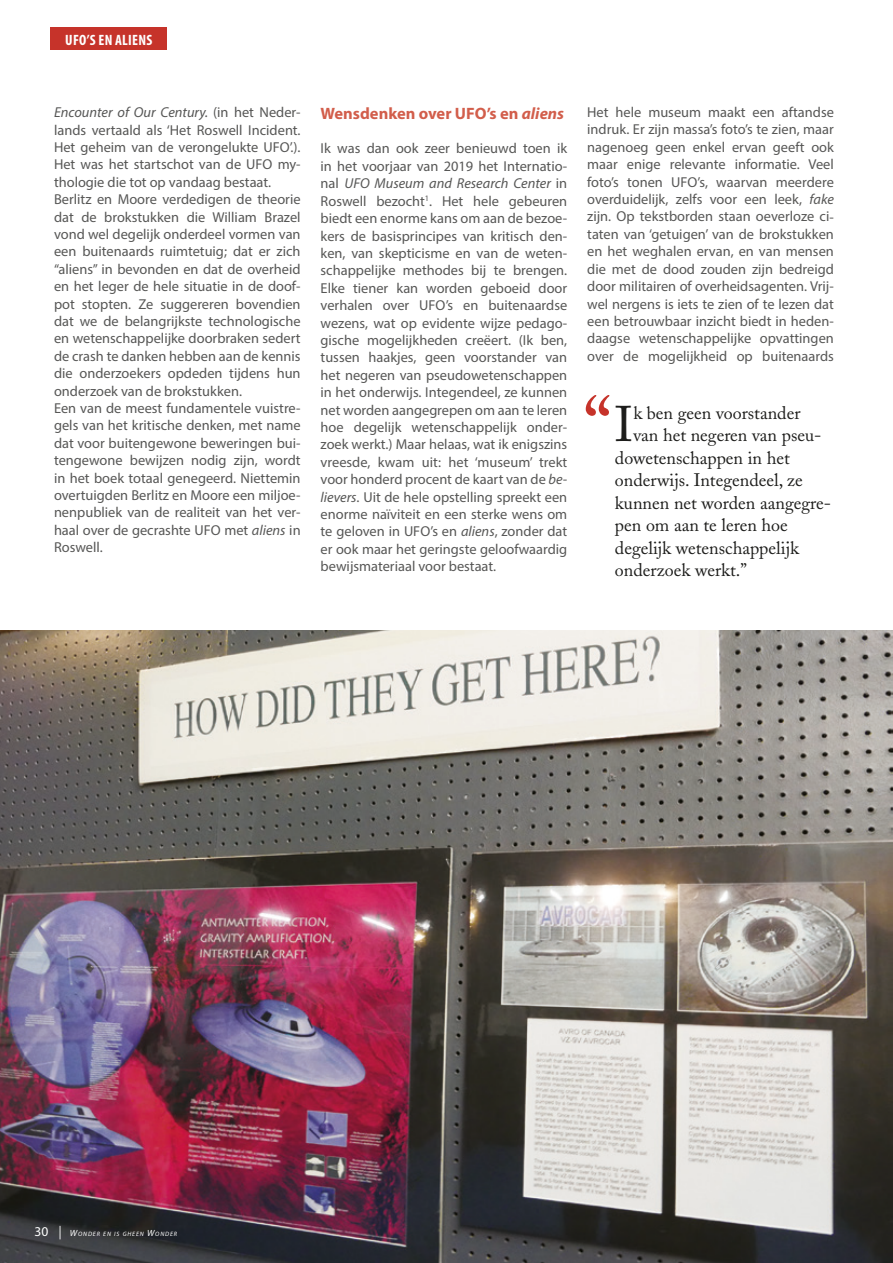
<style>
.page{position:relative;width:893px;height:1263px;background:#fff}
.page>*{position:absolute;margin:0;border:0;box-sizing:border-box;transform-origin:0 0}
.t1{font:79.35px "Adobe Caslon";color:#c6332a}
.t2{font:49.65px "Adobe Caslon";color:#1d1d1b}
.t3{font:18px "Adobe Caslon";color:#1d1d1b}
.t4{font:700 16.5px "Myriad Pro";color:#d25e4b}
.t5{font:700 condensed 15px "Myriad Pro";letter-spacing:.02em;color:#fff}
.t6{font:14.4px/17.4px "Myriad Pro";color:#575756;text-align:justify}
.t7{font:italic 6.3px "Myriad Pro";letter-spacing:.13em;color:#fff}
.s1{font-style:italic}
.s2{font-style:normal;font-size:13.5px}
.s3{font-size:13.5px}
.s4{font-size:9px}
</style>
<div class="page">
<img style="left:0;top:631px;width:893px;height:632px">
<div style="left:51px;top:28px;width:116px;height:22px;background:#c6332a"></div>
<p class="t5" style="left:65px;top:30px;width:89px">UFO’S EN ALIENS</p>
<p class="t6" style="left:54px;top:103px;width:248px;text-align:left"><span class="s1">Encounter of Our Century.</span> (in het Neder&shy;lands vertaald als ‘Het Roswell Incident.<br>Het geheim van de verongelukte UFO’.).<br>Het was het startschot van de UFO my&shy;thologie die tot op vandaag bestaat.<br>Berlitz en Moore verdedigen de theorie dat de brokstukken die William Brazel vond wel degelijk onderdeel vormen van een buitenaards ruimtetuig; dat er zich “aliens” in bevonden en dat de overheid en het leger de hele situatie in de doof&shy;pot stopten. Ze suggereren bovendien dat we de belangrijkste technologische en wetenschappelijke doorbraken sedert de crash te danken hebben aan de kennis die onderzoekers opdeden tijdens hun onderzoek van de brokstukken.<br>Een van de meest fundamentele vuistre&shy;gels van het kritische denken, met name dat voor buitengewone beweringen bui&shy;tengewone bewijzen nodig zijn, wordt in het boek totaal genegeerd. Niettemin overtuigden Berlitz en Moore een miljoe&shy;nenpubliek van de realiteit van het ver&shy;haal over de gecrashte UFO met <span class="s1">aliens</span> in Roswell.</p>
<p class="t4" style="left:321px;top:102px;width:245px">Wensdenken over UFO’s en <span class="s1">aliens</span></p>
<p class="t6" style="left:321px;top:140px;width:248px">Ik was dan ook zeer benieuwd toen ik in het voorjaar van 2019 het Internatio&shy;nal <span class="s1">UFO Museum and Research Center</span> in Roswell bezocht<sup>1</sup>. Het hele gebeuren biedt een enorme kans om aan de bezoe&shy;kers de basisprincipes van kritisch den&shy;ken, van skepticisme en van de weten&shy;schappelijke methodes bij te brengen.<br>Elke tiener kan worden geboeid door verhalen over UFO’s en buitenaardse wezens, wat op evidente wijze pedago&shy;gische mogelijkheden creëert. (Ik ben, tussen haakjes, geen voorstander van het negeren van pseudowetenschappen in het onderwijs. Integendeel, ze kunnen net worden aangegrepen om aan te leren hoe degelijk wetenschappelijk onder&shy;zoek werkt.) Maar helaas, wat ik enigszins vreesde, kwam uit: het ‘museum’ trekt voor honderd procent de kaart van de <span class="s1">be&shy;lievers</span>. Uit de hele opstelling spreekt een enorme naïviteit en een sterke wens om te geloven in UFO’s en <span class="s1">aliens</span>, zonder dat er ook maar het geringste geloofwaardig bewijsmateriaal voor bestaat.</p>
<p class="t6" style="left:587px;top:103px;width:248px">Het hele museum maakt een aftandse indruk. Er zijn massa’s foto’s te zien, maar nagenoeg geen enkel ervan geeft ook maar enige relevante informatie. Veel foto’s tonen UFO’s, waarvan meerdere overduidelijk, zelfs voor een leek, <span class="s1">fake </span>zijn. Op tekstborden staan oeverloze ci&shy;taten van ‘getuigen’ van de brokstukken en het weghalen ervan, en van mensen die met de dood zouden zijn bedreigd door militairen of overheidsagenten. Vrij&shy;wel nergens is iets te zien of te lezen dat een betrouwbaar inzicht biedt in heden&shy;daagse wetenschappelijke opvattingen over de mogelijkheid op buitenaards</p>
<h1 class="t1" style="left:583px;top:379px;width:30px">“</h1>
<h2 class="t2" style="left:615px;top:395px;width:20px">I</h2>
<p class="t3" style="left:633px;top:402px;width:169px">k ben geen voorstander</p>
<p class="t3" style="left:633px;top:424px;width:190px">van het negeren van pseu-</p>
<p class="t3" style="left:615px;top:447px;width:176px">dowetenschappen in het</p>
<p class="t3" style="left:615px;top:469px;width:189px">onderwijs. Integendeel, ze</p>
<p class="t3" style="left:615px;top:492px;width:218px">kunnen net worden aangegre-</p>
<p class="t3" style="left:615px;top:514px;width:174px">pen om aan te leren hoe</p>
<p class="t3" style="left:615px;top:537px;width:186px">degelijk wetenschappelijk</p>
<p class="t3" style="left:615px;top:559px;width:133px">onderzoek werkt.”</p>
<p class="t7" style="left:34px;top:1230px;width:144px"><span class="s2">30</span> <span class="s3">|</span> <span class="s4">W</span>ONDER EN IS GHEEN <span class="s4">W</span>ONDER</p>
</div>
